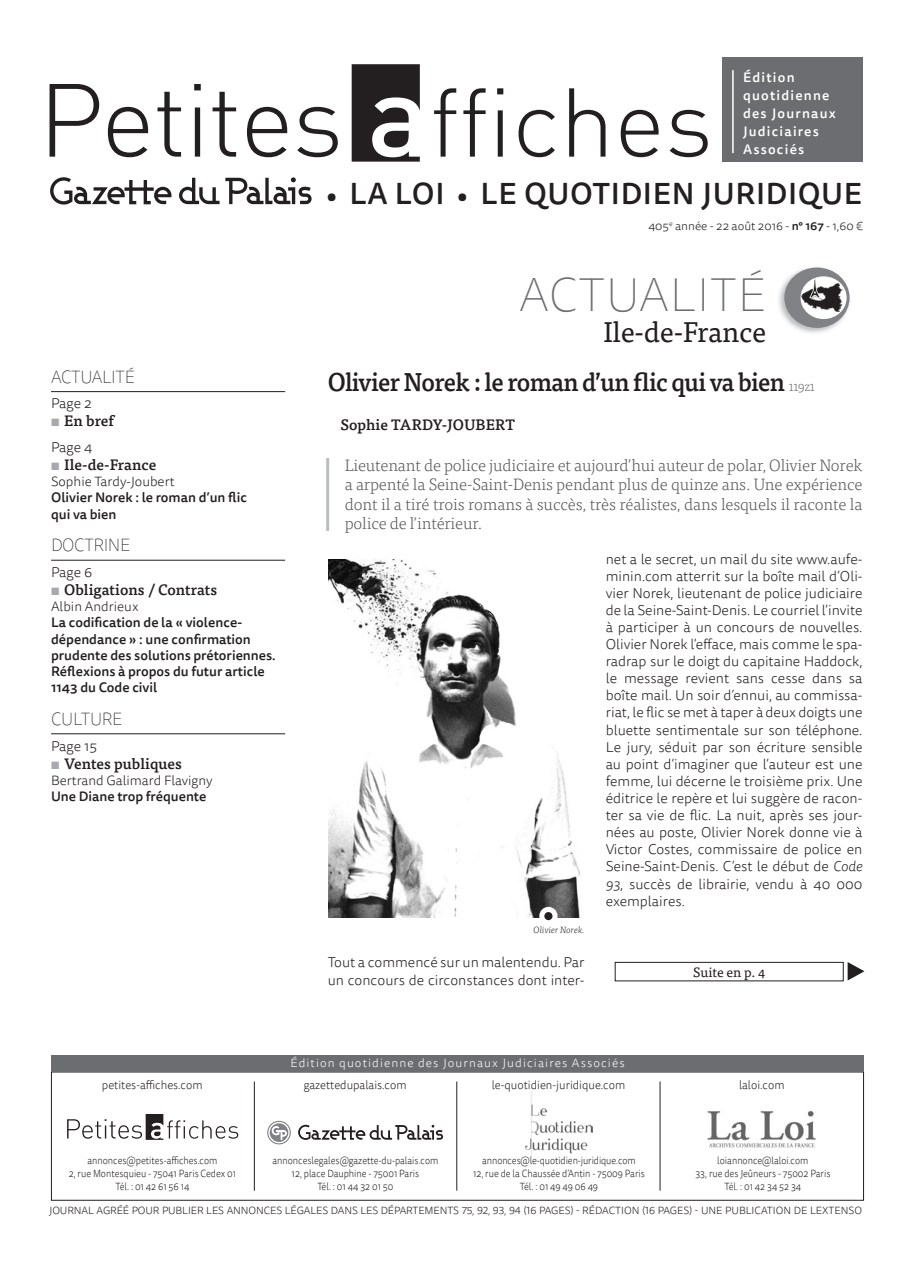
<style>
.page{position:relative;width:915px;height:1263px;background:#fff}
.page>*{position:absolute;margin:0;border:0;box-sizing:border-box;transform-origin:0 0}
.t1{font:100 48px "Tisa Sans OT";letter-spacing:.01em;color:#6c6d70}
.t2{font:500 30px "Tisa Sans OT";letter-spacing:.02em;color:#231f20}
.t3{font:28.5px "Tisa OT";letter-spacing:-.01em;color:#231f20}
.t4{font:500 25.5px "Tisa OT";letter-spacing:-.03em;color:#231f20;scale:.95 1}
.t5{font:100 18px "Tisa Sans OT";letter-spacing:-.02em;color:#231f20;scale:.95 1}
.t6{font:300 16.5px/19.5px "Tisa OT";letter-spacing:-.01em;color:#57585a;text-align:justify}
.t7{font:500 15px "Tisa OT";color:#231f20}
.t8{font:300 14.25px/17.1px "Tisa Sans OT";color:#231f20}
.t9{font:500 13.5px/16.2px "Tisa Sans OT";color:#231f20}
.t10{font:300 13.5px "Tisa Sans OT";color:#231f20}
.t11{font:500 13.5px/18px "Tisa Sans OT";letter-spacing:.09em;color:#fff}
.t12{font:13.5px "Tisa OT";color:#231f20}
.t13{font:300 12px "Tisa Sans OT";color:#231f20;scale:.95 1}
.t14{font:300 12px "Tisa Sans OT";letter-spacing:.09em;color:#fff}
.t15{font:300 12px "Tisa Sans OT";color:#231f20}
.t16{font:300 10.5px/12.6px "Tisa Sans OT";color:#231f20;text-align:center;scale:.88 1}
.t17{font:300 10.5px "Tisa Sans OT";color:#231f20}
.t18{font:italic 300 9.15px "Tisa OT";color:#231f20}
.s1{font-size:27px}
.s2{font-weight:700;color:#a8a9ad}
.s3{font-weight:500}
.s4{font-weight:300;font-size:13.5px;color:#6c6d70}
.s5{font-style:italic}
</style>
<div class="page">
<div style="left:721px;top:58px;width:140px;height:104px;background:#6c6d70"></div>
<hr style="left:732px;top:70px;width:1px;height:83px;background:#fff">
<svg style="left:50px;top:84px;width:49px;height:73px"></svg>
<svg style="left:108px;top:107px;width:40px;height:50px"></svg>
<svg style="left:157px;top:92px;width:24px;height:65px"></svg>
<svg style="left:194px;top:84px;width:7px;height:73px"></svg>
<svg style="left:212px;top:92px;width:24px;height:65px"></svg>
<svg style="left:247px;top:107px;width:40px;height:50px"></svg>
<svg style="left:297px;top:107px;width:40px;height:50px"></svg>
<svg style="left:351px;top:64px;width:68px;height:98px"></svg>
<svg style="left:434px;top:88px;width:22px;height:69px"></svg>
<svg style="left:463px;top:88px;width:22px;height:69px"></svg>
<svg style="left:497px;top:88px;width:6px;height:69px"></svg>
<svg style="left:518px;top:110px;width:36px;height:47px"></svg>
<svg style="left:569px;top:88px;width:36px;height:69px"></svg>
<svg style="left:620px;top:110px;width:38px;height:47px"></svg>
<svg style="left:669px;top:110px;width:38px;height:47px"></svg>
<svg style="left:50px;top:177px;width:121px;height:28px"></svg>
<svg style="left:179px;top:178px;width:40px;height:26px"></svg>
<svg style="left:225px;top:177px;width:86px;height:27px"></svg>
<img style="left:525px;top:1091px;width:67px;height:65px">
<svg style="left:67px;top:1114px;width:171px;height:26px"></svg>
<img style="left:707px;top:1110px;width:109px;height:38px">
<hr style="left:659px;top:1081px;width:1px;height:110px;background:#231f20">
<hr style="left:456px;top:1081px;width:1px;height:110px;background:#231f20">
<hr style="left:254px;top:1081px;width:1px;height:110px;background:#231f20">
<svg style="left:269px;top:1123px;width:19px;height:19px"></svg>
<svg style="left:298px;top:1125px;width:145px;height:15px"></svg>
<svg style="left:271px;top:1126px;width:16px;height:14px"></svg>
<div style="left:267px;top:1121px;width:24px;height:23px;border:1px solid #808285;border-radius:50%"></div>
<div style="left:51px;top:1055px;width:812px;height:16px;background:#6c6d70"></div>
<div style="left:614px;top:962px;width:229px;height:19px;border:1px solid #231f20"></div>
<svg style="left:847px;top:962px;width:17px;height:18px"></svg>
<hr style="left:51px;top:391px;width:234px;height:1px;background:#231f20">
<hr style="left:51px;top:560px;width:234px;height:1px;background:#231f20">
<hr style="left:51px;top:733px;width:234px;height:1px;background:#231f20">
<img style="left:779px;top:268px;width:71px;height:65px">
<div style="left:784px;top:267px;width:65px;height:61px;background:#808285;border-radius:50%"></div>
<div style="left:800px;top:276px;width:46px;height:43px;background:#fff;border-radius:50%"></div>
<svg style="left:801px;top:278px;width:41px;height:34px"></svg>
<hr style="left:326px;top:458px;width:3px;height:73px;background:#bcbdc0">
<img style="left:329px;top:560px;width:251px;height:357px">
<div style="left:539px;top:907px;width:18px;height:18px;background:#fff;border-radius:50%"></div>
<div style="left:544px;top:912px;width:8px;height:8px;background:#231f20;border-radius:50%"></div>
<p class="t11" style="left:742px;top:69px;width:94px">Édition quotidienne des Journaux<br>Judiciaires<br>Associés</p>
<h2 class="t2" style="left:326px;top:175px;width:537px"><span class="s1">•</span> LA LOI <span class="s1">•</span> LE QUOTIDIEN JURIDIQUE</h2>
<p class="t5" style="left:51px;top:366px;width:63px">ACTUALITÉ</p>
<p class="t8" style="left:51px;top:396px;width:42px">Page 2</p>
<p class="t7" style="left:51px;top:412px;width:64px"><span class="s2">▪</span> En bref</p>
<p class="t8" style="left:51px;top:439px;width:43px">Page 4</p>
<p class="t7" style="left:51px;top:455px;width:107px"><span class="s2">▪</span> Ile-de-France</p>
<p class="t10" style="left:51px;top:473px;width:125px">Sophie Tardy-Joubert</p>
<p class="t9" style="left:51px;top:490px;width:197px">Olivier Norek : le roman d’un flic qui va bien</p>
<p class="t5" style="left:51px;top:535px;width:85px">DOCTRI NE</p>
<p class="t8" style="left:51px;top:564px;width:43px">Page 6</p>
<p class="t7" style="left:51px;top:580px;width:167px"><span class="s2">▪</span> Obligations / Contrats</p>
<p class="t10" style="left:51px;top:598px;width:89px">Albin Andrieux</p>
<p class="t9" style="left:51px;top:615px;width:226px">La codification de la « violence&shy;dépendance » : une confirmation prudente des solutions prétoriennes.<br>Réflexions à propos du futur article<br>1143 du Code civil</p>
<p class="t5" style="left:51px;top:708px;width:12px">CULTU</p>
<p class="t5" style="left:102px;top:708px;width:23px">RE</p>
<p class="t8" style="left:51px;top:738px;width:47px">Page 15</p>
<p class="t7" style="left:51px;top:754px;width:132px"><span class="s2">▪</span> Ventes publiques</p>
<p class="t10" style="left:51px;top:772px;width:163px">Bertrand Galimard Flavigny</p>
<p class="t9" style="left:51px;top:789px;width:157px">Une Diane trop fréquente</p>
<p class="t15" style="left:648px;top:219px;width:216px">405<sup>e</sup> année - 22 août 2016 - <span class="s3">n° 167</span> - 1,60 €</p>
<h1 class="t1" style="left:519px;top:267px;width:248px">ACTUALITÉ</h1>
<h3 class="t3" style="left:603px;top:315px;width:164px">Ile-de-France</h3>
<h3 class="t4" style="left:327px;top:366px;width:514px">Olivier Norek : le roman d’un flic qui va bien <span class="s4">119z1</span></h3>
<p class="t7" style="left:340px;top:416px;width:176px">Sophie TARDY-JOUBERT</p>
<p class="t6" style="left:344px;top:456px;width:519px">Lieutenant de police judiciaire et aujourd’hui auteur de polar, Olivier Norek a arpenté la Seine-Saint-Denis pendant plus de quinze ans. Une expérience dont il a tiré trois romans à succès, très réalistes, dans lesquels il raconte la police de l’intérieur.</p>
<p class="t18" style="left:533px;top:924px;width:52px">Olivier Norek.</p>
<p class="t8" style="left:327px;top:955px;width:258px">Tout a commencé sur un malentendu. Par un concours de circonstances dont inter-</p>
<p class="t8" style="left:605px;top:551px;width:258px;text-align:justify">net a le secret, un mail du site www.aufe&shy;minin.com atterrit sur la boîte mail d’Oli&shy;vier Norek, lieutenant de police judiciaire de la Seine-Saint-Denis. Le courriel l’invite à participer à un concours de nouvelles.<br>Olivier Norek l’efface, mais comme le spa&shy;radrap sur le doigt du capitaine Haddock, le message revient sans cesse dans sa boîte mail. Un soir d’ennui, au commissa&shy;riat, le flic se met à taper à deux doigts une bluette sentimentale sur son téléphone.<br>Le jury, séduit par son écriture sensible au point d’imaginer que l’auteur est une femme, lui décerne le troisième prix. Une éditrice le repère et lui suggère de racon&shy;ter sa vie de flic. La nuit, après ses jour&shy;nées au poste, Olivier Norek donne vie à Victor Costes, commissaire de police en Seine-Saint-Denis. C’est le début de <span class="s5">Code 93</span>, succès de librairie, vendu à 40 000 exemplaires.</p>
<p class="t12" style="left:693px;top:964px;width:73px">Suite en p. 4</p>
<p class="t13" style="left:102px;top:1077px;width:107px">petites-affiches.com</p>
<p class="t14" style="left:290px;top:1055px;width:335px">Édition quotidienne des Journaux Judiciaires Associés</p>
<p class="t13" style="left:303px;top:1077px;width:110px">gazettedupalais.com</p>
<p class="t13" style="left:491px;top:1077px;width:142px">le-quotidien-juridique.com</p>
<p class="t13" style="left:738px;top:1077px;width:49px">laloi.com</p>
<p class="t16" style="left:69px;top:1155px;width:192px">annonces@petites-affiches.com<br>2, rue Montesquieu - 75041 Paris Cedex 01<br>Tél. : 01 42 61 56 14</p>
<p class="t16" style="left:272px;top:1155px;width:190px">annonceslegales@gazette-du-palais.com<br>12, place Dauphine - 75001 Paris<br>Tél. : 01 44 32 01 50</p>
<p class="t16" style="left:473px;top:1155px;width:197px">annonces@le-quotidien-juridique.com<br>12, rue de la Chaussée d’Antin - 75009 Paris<br>Tél. : 01 49 49 06 49</p>
<p class="t16" style="left:695px;top:1155px;width:155px">loiannonce@laloi.com<br>33, rue des Jeûneurs - 75002 Paris<br>Tél. : 01 42 34 52 34</p>
<p class="t17" style="left:49px;top:1204px;width:814px">JOURNAL AGRÉÉ POUR PUBLIER LES ANNONCES LÉGALES DANS LES DÉPARTEMENTS 75, 92, 93, 94 (16 PAGES) - RÉDACTION (16 PAGES) - UNE PUBLICATION DE LEXTENSO</p>
</div>
